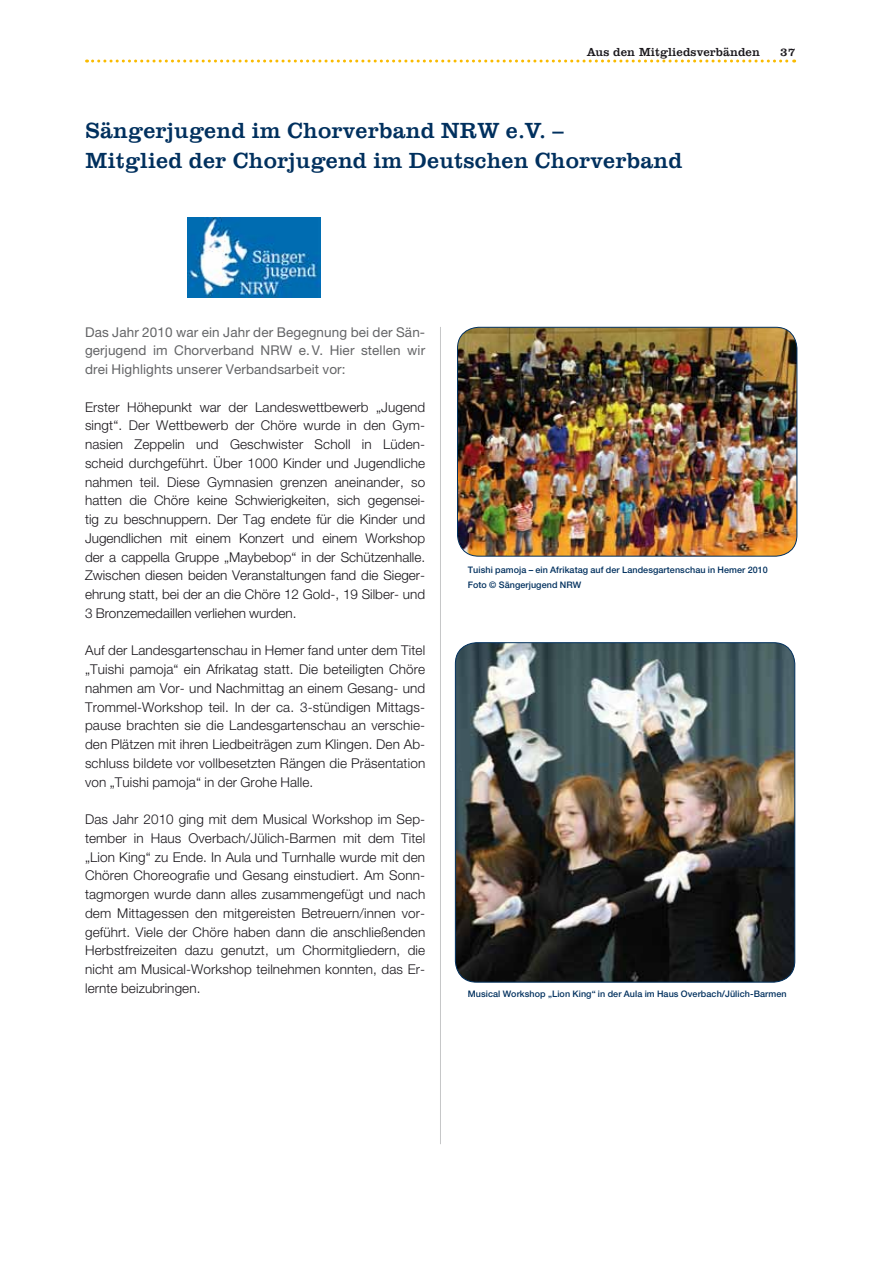
<style>
.page{position:relative;width:893px;height:1263px;background:#fff}
.page>*{position:absolute;margin:0;border:0;box-sizing:border-box;transform-origin:0 0}
.t1{font:22.5px/30px "Clarendon BT";letter-spacing:.01em;color:#00305e}
.t2{font:300 13.5px/18.8px "Helvetica Neue LT Std";letter-spacing:.01em;color:#1a171c;text-align:justify}
.t3{font:13.5px/18.8px "Helvetica Neue LT Std";letter-spacing:.01em;color:#646567;text-align:justify}
.t4{font:12px "Clarendon BT";letter-spacing:.005em;color:#1a171c}
.t5{font:500 9px/15px "Helvetica Neue LT Std";letter-spacing:.01em;color:#00305e}
</style>
<div class="page">
<svg style="left:87px;top:60px;width:708px;height:3px"></svg>
<hr style="left:440px;top:327px;width:1px;height:817px;background:#c6c7c8">
<img style="left:188px;top:218px;width:132px;height:80px">
<img style="left:457px;top:327px;width:340px;height:229px">
<div style="left:457px;top:327px;width:340px;height:229px;border:1px solid #00305e;border-radius:21px"></div>
<img style="left:455px;top:643px;width:340px;height:339px">
<div style="left:455px;top:642px;width:340px;height:340px;border:1px solid #00305e;border-radius:21px"></div>
<p class="t4" style="left:587px;top:44px;width:174px">Aus den Mitgliedsverbänden</p>
<p class="t4" style="left:780px;top:44px;width:16px">37</p>
<p class="t1" style="left:86px;top:115px;width:598px">Sängerjugend im Chorverband NRW e.V. –<br>Mitglied der Chorjugend im Deutschen Chorverband</p>
<p class="t3" style="left:85px;top:322px;width:342px">Das Jahr 2010 war ein Jahr der Begegnung bei der Sän&shy;gerjugend im Chorverband NRW e. V. Hier stellen wir drei Highlights unserer Verbandsarbeit vor:</p>
<p class="t2" style="left:85px;top:397px;width:342px">Erster Höhepunkt war der Landeswettbewerb „Jugend singt“. Der Wettbewerb der Chöre wurde in den Gym&shy;nasien Zeppelin und Geschwister Scholl in Lüden&shy;scheid durchgeführt. Über 1000 Kinder und Jugendliche nahmen teil. Diese Gymnasien grenzen aneinander, so hatten die Chöre keine Schwierigkeiten, sich gegensei&shy;tig zu beschnuppern. Der Tag endete für die Kinder und Jugendlichen mit einem Konzert und einem Workshop der a cappella Gruppe „Maybebop“ in der Schützenhalle.<br>Zwischen diesen beiden Veranstaltungen fand die Sieger&shy;ehrung statt, bei der an die Chöre 12 Gold-, 19 Silber- und 3 Bronzemedaillen verliehen wurden.</p>
<p class="t2" style="left:85px;top:641px;width:342px">Auf der Landesgartenschau in Hemer fand unter dem Titel „Tuishi pamoja“ ein Afrikatag statt. Die beteiligten Chöre nahmen am Vor- und Nachmittag an einem Gesang- und Trommel-Workshop teil. In der ca. 3-stündigen Mittags&shy;pause brachten sie die Landesgartenschau an verschie&shy;den Plätzen mit ihren Liedbeiträgen zum Klingen. Den Ab&shy;schluss bildete vor vollbesetzten Rängen die Präsentation von „Tuishi pamoja“ in der Grohe Halle.</p>
<p class="t2" style="left:85px;top:810px;width:342px">Das Jahr 2010 ging mit dem Musical Workshop im Sep&shy;tember in Haus Overbach/Jülich-Barmen mit dem Titel „Lion King“ zu Ende. In Aula und Turnhalle wurde mit den Chören Choreografie und Gesang einstudiert. Am Sonn&shy;tagmorgen wurde dann alles zusammengefügt und nach dem Mittagessen den mitgereisten Betreuern/innen vor&shy;geführt. Viele der Chöre haben dann die anschließenden Herbstfreizeiten dazu genutzt, um Chormitgliedern, die nicht am Musical-Workshop teilnehmen konnten, das Er&shy;lernte beizubringen.</p>
<p class="t5" style="left:468px;top:562px;width:302px">Tuishi pamoja – ein Afrikatag auf der Landesgartenschau in Hemer 2010<br>Foto © Sängerjugend NRW</p>
<p class="t5" style="left:468px;top:986px;width:320px">Musical Workshop „Lion King“ in der Aula im Haus Overbach/Jülich-Barmen</p>
</div>
